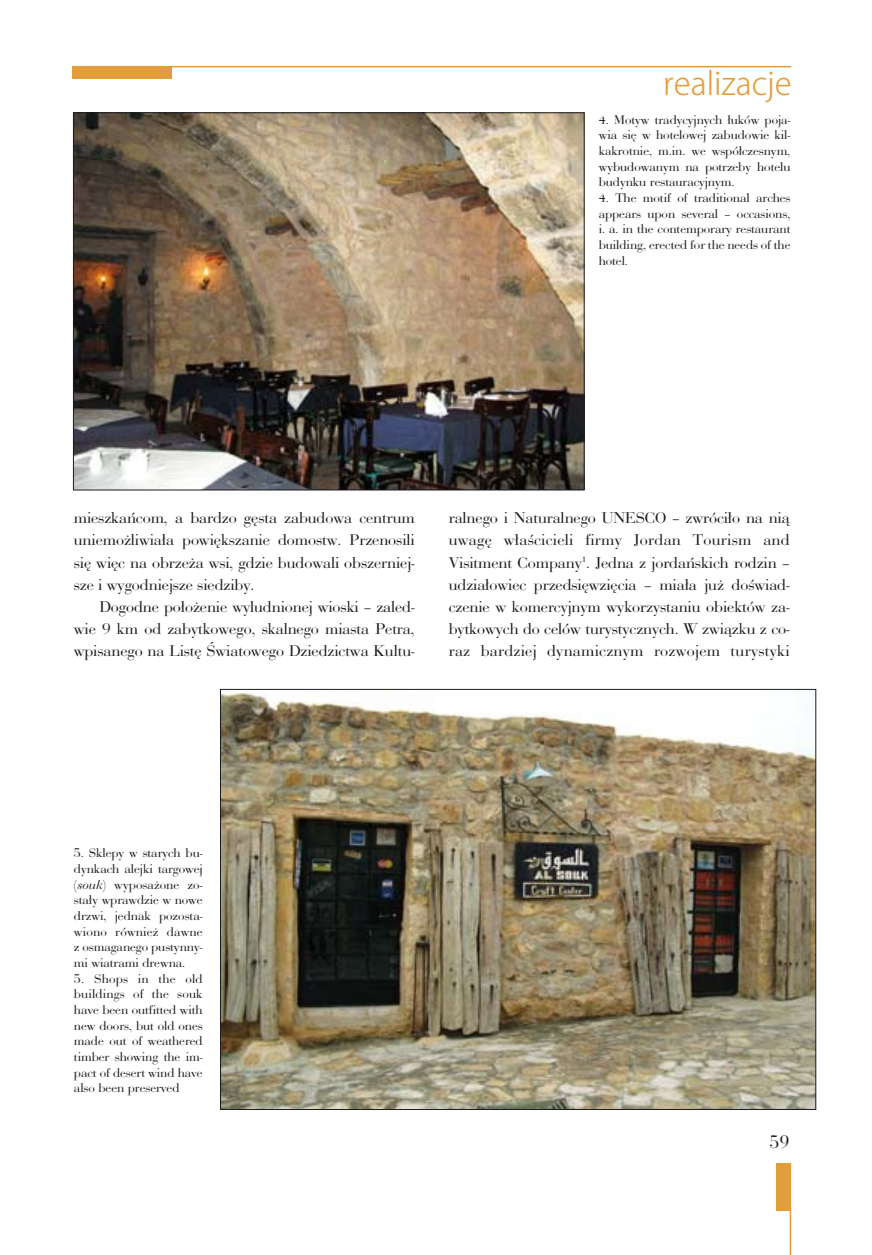
<style>
.page{position:relative;width:872px;height:1255px;background:#fff}
.page>*{position:absolute;margin:0;border:0;box-sizing:border-box;transform-origin:0 0}
.t1{font:300 31.5px "Koz Go Pro";color:#e39e3b}
.t2{font:18px "Pbauer Bodoni Roman";color:#1b1c20}
.t3{font:16.2px/22px "Bauer Bod DOT";color:#1b1c20;text-align:justify}
.t4{font:13.05px/15.6px "Bauer Bod DOT";color:#1b1c20;text-align:justify}
.s1{font-style:italic}
</style>
<div class="page">
<div style="left:72px;top:66px;width:99px;height:12px;background:#e39e3b"></div>
<div style="left:776px;top:1163px;width:15px;height:47px;background:#e39e3b"></div>
<hr style="left:789px;top:1163px;width:2px;height:91px;background:#e39e3b">
<hr style="left:72px;top:66px;width:719px;height:1px;background:#e39e3b">
<img style="left:75px;top:114px;width:507px;height:374px">
<img style="left:222px;top:692px;width:592px;height:415px">
<h1 class="t1" style="left:663px;top:67px;width:130px">realizacje</h1>
<p class="t4" style="left:599px;top:113px;width:193px">4. Motyw tradycyjnych łuków poja&shy;wia się w hotelowej zabudowie kil&shy;kakrotnie, m.in. we współczesnym, wybudowanym na potrzeby hotelu budynku restauracyjnym.</p>
<p class="t4" style="left:599px;top:191px;width:193px">4. The motif of traditional arches appears upon several – occasions, i. a. in the contemporary restaurant building, erected for the needs of the hotel.</p>
<p class="t3" style="left:74px;top:509px;width:342px">mieszkańcom, a bardzo gęsta zabudowa centrum uniemożliwiała powiększanie domostw. Przenosili się więc na obrzeża wsi, gdzie budowali obszerniej&shy;sze i wygodniejsze siedziby.</p>
<p class="t3" style="left:74px;top:597px;width:342px;text-indent:26px">Dogodne położenie wyludnionej wioski – zaled&shy;wie 9 km od zabytkowego, skalnego miasta Petra, wpisanego na Listę Światowego Dziedzictwa Kultu-</p>
<p class="t3" style="left:449px;top:509px;width:342px">ralnego i Naturalnego UNESCO – zwróciło na nią uwagę właścicieli firmy Jordan Tourism and Visitment Company<sup>1</sup>. Jedna z jordańskich rodzin – udziałowiec przedsięwzięcia – miała już doświad&shy;czenie w komercyjnym wykorzystaniu obiektów za&shy;bytkowych do celów turystycznych. W związku z co&shy;raz bardziej dynamicznym rozwojem turystyki</p>
<p class="t4" style="left:74px;top:846px;width:130px">5. Sklepy w starych bu&shy;dynkach alejki targowej (<span class="s1">souk</span>) wyposażone zo&shy;stały wprawdzie w nowe drzwi, jednak pozosta&shy;wiono również dawne z osmaganego pustynny&shy;mi wiatrami drewna.</p>
<p class="t4" style="left:74px;top:971px;width:130px">5. Shops in the old buildings of the souk have been outfitted with new doors, but old ones made out of weathered timber showing the im&shy;pact of desert wind have also been preserved</p>
<h2 class="t2" style="left:769px;top:1134px;width:22px">59</h2>
</div>
